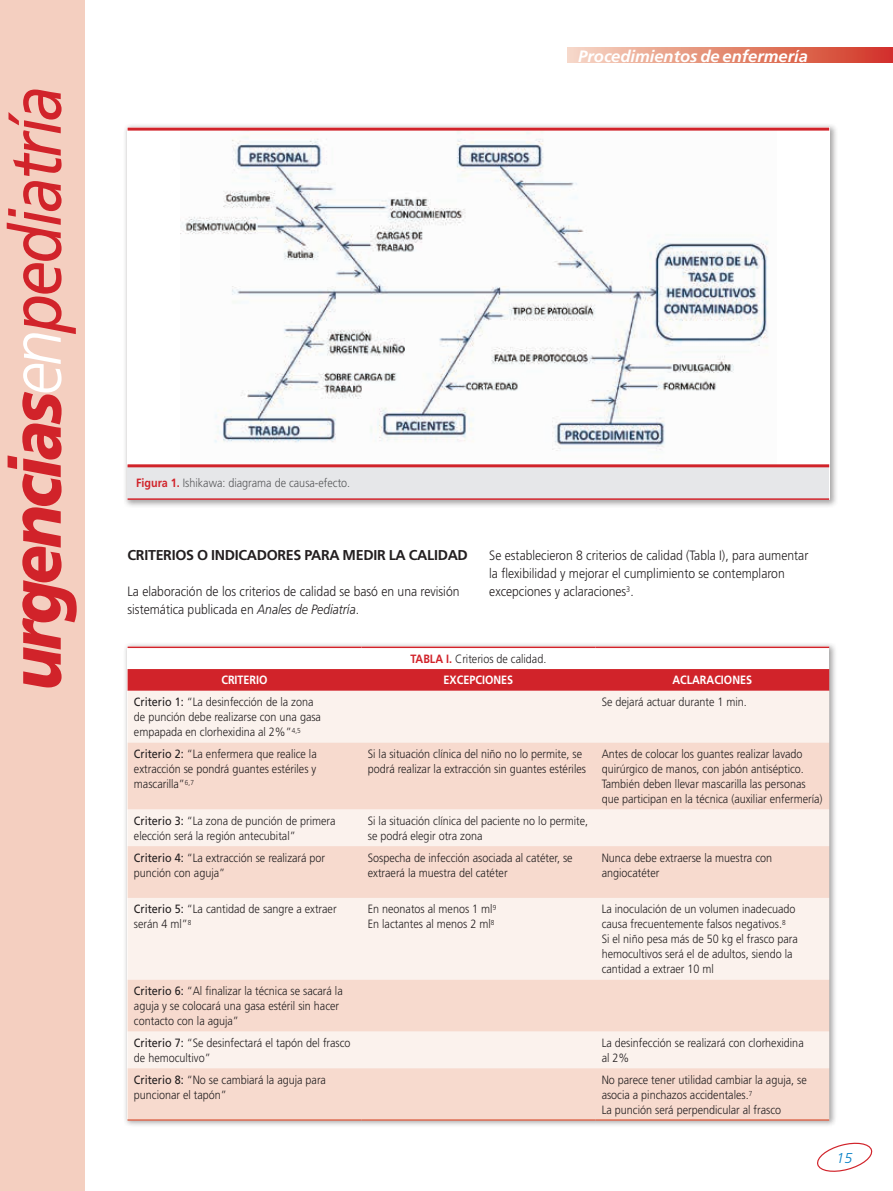
<style>
.page{position:relative;width:893px;height:1191px;background:#fff}
.page>*{position:absolute;margin:0;border:0;box-sizing:border-box;transform-origin:0 0}
.t1{font:italic 900 72px "Frutiger";letter-spacing:-.05em;color:#d1232a;scale:.9 1}
.t2{font:italic 700 16.5px "Frutiger";color:#fff}
.t3{font:700 14.25px "Frutiger";letter-spacing:-.02em;color:#231f20}
.t4{font:italic 300 14.25px "Frutiger";color:#007ec5}
.t5{font:300 13.5px/18px "Frutiger";color:#231f20;scale:.9 1}
.t6{font:300 12px/15px "Frutiger";color:#231f20;scale:.9 1}
.t7{font:300 12px "Frutiger";color:#57585a;scale:.9 1}
.t8{font:700 12px "Frutiger";color:#fff;scale:.9 1}
.t9{font:700 12px "Frutiger";color:#d1232a;scale:.9 1}
.s1{font-weight:300;color:#fff}
.s2{font-weight:400}
.s3{font-weight:700;color:#d1232a}
.s4{font-style:italic}
</style>
<div class="page">
<div style="left:2px;top:0;width:83px;height:1191px;background:#f4cfc0"></div>
<hr style="left:0;top:0;width:2px;height:1191px;background:#f4cfc0">
<svg style="left:567px;top:48px;width:326px;height:15px;background:#e38672"></svg>
<svg style="left:817px;top:1142px;width:56px;height:30px"></svg>
<div style="left:122px;top:641px;width:715px;height:486px;background:#231f20;opacity:.4"></div>
<div style="left:128px;top:647px;width:701px;height:22px;background:#fff"></div>
<svg style="left:128px;top:669px;width:701px;height:22px;background:#d1262d"></svg>
<div style="left:128px;top:691px;width:701px;height:51px;background:#fbf2ed"></div>
<svg style="left:128px;top:742px;width:701px;height:377px;background:#f8e3da"></svg>
<hr style="left:128px;top:646px;width:233px;height:2px;background:#d1232a">
<hr style="left:361px;top:646px;width:234px;height:2px;background:#d1232a">
<hr style="left:595px;top:646px;width:234px;height:2px;background:#d1232a">
<hr style="left:128px;top:1119px;width:233px;height:1px;background:#dd6c53">
<hr style="left:361px;top:1119px;width:234px;height:1px;background:#dd6c53">
<hr style="left:595px;top:1119px;width:234px;height:1px;background:#dd6c53">
<div style="left:122px;top:122px;width:716px;height:386px;background:#231f20;opacity:.4"></div>
<div style="left:128px;top:466px;width:701px;height:34px;background:#e6e7e9"></div>
<div style="left:128px;top:128px;width:702px;height:336px;background:#fff"></div>
<img style="left:181px;top:131px;width:587px;height:320px">
<hr style="left:128px;top:464px;width:701px;height:3px;background:#d1232a">
<hr style="left:128px;top:128px;width:701px;height:3px;background:#d1232a">
<hr style="left:128px;top:498px;width:701px;height:2px;background:#d1232a">
<h1 class="t1" style="left:-7px;top:690px;width:673px;rotate:-90deg">urgencias<span class="s1">en</span><span class="s2">pediatría</span></h1>
<h2 class="t2" style="left:578px;top:46px;width:231px">Procedimientos de enfermería</h2>
<p class="t7" style="left:136px;top:476px;width:240px"><span class="s3">FIGURA 1.</span> Ishikawa: diagrama de causa-efecto.</p>
<p class="t3" style="left:128px;top:546px;width:342px">CRITERIOS O INDICADORES PARA MEDIR LA CALIDAD</p>
<p class="t5" style="left:128px;top:582px;width:370px">La elaboración de los criterios de calidad se basó en una revisión sistemática publicada en <span class="s4">Anales de Pediatría</span>.</p>
<p class="t5" style="left:489px;top:546px;width:356px">Se establecieron 8 criterios de calidad (Tabla I), para aumentar la flexibilidad y mejorar el cumplimiento se contemplaron excepciones y aclaraciones<sup>3</sup>.</p>
<p class="t9" style="left:410px;top:651px;width:15px">TABLA</p>
<p class="t6" style="left:446px;top:651px;width:113px"><span class="s3">I.</span> Criterios de calidad.</p>
<p class="t8" style="left:221px;top:673px;width:15px">CRITERIO</p>
<p class="t8" style="left:444px;top:673px;width:15px">EXCEPCIONES</p>
<p class="t8" style="left:672px;top:673px;width:17px">ACLARACIONES</p>
<p class="t6" style="left:134px;top:694px;width:209px"><span class="s2">Criterio 1:</span> “La desinfección de la zona de punción debe realizarse con una gasa empapada en clorhexidina al 2%”<sup>4,5</sup></p>
<p class="t6" style="left:602px;top:694px;width:163px">Se dejará actuar durante 1 min.</p>
<p class="t6" style="left:134px;top:746px;width:205px;text-align:justify"><span class="s2">Criterio 2:</span> “La enfermera que realice la extracción se pondrá guantes estériles y mascarilla”<sup>6,7</sup></p>
<p class="t6" style="left:368px;top:746px;width:244px">Si la situación clínica del niño no lo permite, se podrá realizar la extracción sin guantes estériles</p>
<p class="t6" style="left:602px;top:746px;width:247px">Antes de colocar los guantes realizar lavado quirúrgico de manos, con jabón antiséptico.<br>También deben llevar mascarilla las personas que participan en la técnica (auxiliar enfermería)</p>
<p class="t6" style="left:134px;top:813px;width:226px"><span class="s2">Criterio 3:</span> “La zona de punción de primera elección será la región antecubital”</p>
<p class="t6" style="left:368px;top:813px;width:246px">Si la situación clínica del paciente no lo permite, se podrá elegir otra zona</p>
<p class="t6" style="left:134px;top:850px;width:214px"><span class="s2">Criterio 4:</span> “La extracción se realizará por punción con aguja”</p>
<p class="t6" style="left:368px;top:850px;width:229px">Sospecha de infección asociada al catéter, se extraerá la muestra del catéter</p>
<p class="t6" style="left:602px;top:850px;width:191px">Nunca debe extraerse la muestra con angiocatéter</p>
<p class="t6" style="left:134px;top:901px;width:227px"><span class="s2">Criterio 5:</span> “La cantidad de sangre a extraer serán 4 ml”<sup>8</sup></p>
<p class="t6" style="left:368px;top:901px;width:144px">En neonatos al menos 1 ml<sup>9<br></sup>En lactantes al menos 2 ml<sup>8</sup></p>
<p class="t6" style="left:602px;top:901px;width:220px">La inoculación de un volumen inadecuado causa frecuentemente falsos negativos.<sup>8<br></sup>Si el niño pesa más de 50 kg el frasco para hemocultivos será el de adultos, siendo la cantidad a extraer 10 ml</p>
<p class="t6" style="left:134px;top:983px;width:234px"><span class="s2">Criterio 6:</span> “Al finalizar la técnica se sacará la aguja y se colocará una gasa estéril sin hacer contacto con la aguja”</p>
<p class="t6" style="left:134px;top:1035px;width:242px"><span class="s2">Criterio 7:</span> “Se desinfectará el tapón del frasco de hemocultivo”</p>
<p class="t6" style="left:602px;top:1035px;width:226px">La desinfección se realizará con clorhexidina al 2%</p>
<p class="t6" style="left:134px;top:1072px;width:215px"><span class="s2">Criterio 8:</span> “No se cambiará la aguja para puncionar el tapón”</p>
<p class="t6" style="left:602px;top:1072px;width:229px">No parece tener utilidad cambiar la aguja, se asocia a pinchazos accidentales.<sup>7<br></sup>La punción será perpendicular al frasco</p>
<p class="t4" style="left:836px;top:1149px;width:17px">15</p>
</div>
